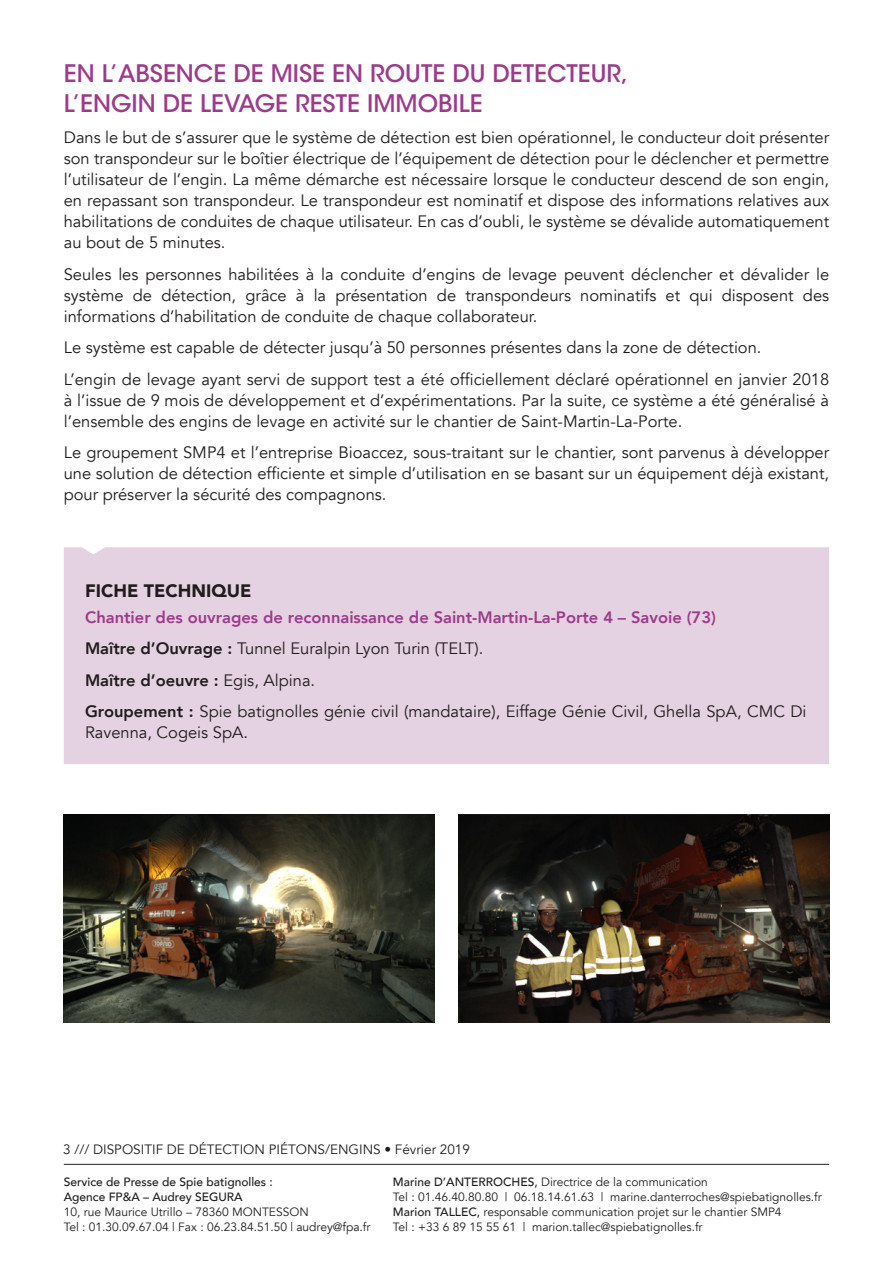
<style>
.page{position:relative;width:893px;height:1263px;background:#fff}
.page>*{position:absolute;margin:0;border:0;box-sizing:border-box;transform-origin:0 0}
.t1{font:500 24px/30px "ITC Avant Garde Std";color:#9e3a8a}
.t2{font:900 18px "Avenir";color:#201c1d}
.t3{font:16.5px/21px "Avenir";color:#201c1d;text-align:justify}
.t4{font:13.5px "Avenir";color:#201c1d}
.t5{font:12px/15px "Avenir";color:#201c1d}
.t6{font:500 12px/15px "Avenir";color:#201c1d}
.s1{font-weight:800;color:#9e3a8a}
.s2{font-weight:800}
.s3{font-weight:500}
</style>
<div class="page">
<hr style="left:64px;top:1164px;width:765px;height:1px;background:#231f20">
<div style="left:64px;top:547px;width:765px;height:217px;background:#e4d1e1"></div>
<img style="left:64px;top:814px;width:371px;height:209px">
<img style="left:458px;top:814px;width:371px;height:209px">
<p class="t1" style="left:64px;top:58px;width:566px">EN L’ABSENCE DE MISE EN ROUTE DU DETECTEUR,<br>L’ENGIN DE LEVAGE RESTE IMMOBILE</p>
<p class="t3" style="left:64px;top:127px;width:767px">Dans le but de s’assurer que le système de détection est bien opérationnel, le conducteur doit présenter son transpondeur sur le boîtier électrique de l’équipement de détection pour le déclencher et permettre l’utilisateur de l’engin. La même démarche est nécessaire lorsque le conducteur descend de son engin, en repassant son transpondeur. Le transpondeur est nominatif et dispose des informations relatives aux habilitations de conduites de chaque utilisateur. En cas d’oubli, le système se dévalide automatiquement au bout de 5 minutes.</p>
<p class="t3" style="left:64px;top:264px;width:767px">Seules les personnes habilitées à la conduite d’engins de levage peuvent déclencher et dévalider le système de détection, grâce à la présentation de transpondeurs nominatifs et qui disposent des informations d’habilitation de conduite de chaque collaborateur.</p>
<p class="t3" style="left:64px;top:337px;width:699px">Le système est capable de détecter jusqu’à 50 personnes présentes dans la zone de détection.</p>
<p class="t3" style="left:64px;top:369px;width:767px">L’engin de levage ayant servi de support test a été officiellement déclaré opérationnel en janvier 2018 à l’issue de 9 mois de développement et d’expérimentations. Par la suite, ce système a été généralisé à l’ensemble des engins de levage en activité sur le chantier de Saint-Martin-La-Porte.</p>
<p class="t3" style="left:64px;top:442px;width:767px">Le groupement SMP4 et l’entreprise Bioaccez, sous-traitant sur le chantier, sont parvenus à développer une solution de détection efficiente et simple d’utilisation en se basant sur un équipement déjà existant, pour préserver la sécurité des compagnons.</p>
<p class="t2" style="left:85px;top:576px;width:168px">FICHE TECHNIQUE</p>
<p class="t3" style="left:85px;top:601px;width:723px;line-height:31.5px;text-align:left"><span class="s1">Chantier des ouvrages de reconnaissance de Saint-Martin-La-Porte 4 – Savoie (73)<br></span><span class="s2">Maître d’Ouvrage :</span> Tunnel Euralpin Lyon Turin (TELT).<br><span class="s2">Maître d’oeuvre :</span> Egis, Alpina.<br><span class="s2">Groupement :</span> Spie batignolles génie civil (mandataire), Eiffage Génie Civil, Ghella SpA, CMC Di</p>
<p class="t3" style="left:85px;top:722px;width:164px">Ravenna, Cogeis SpA.</p>
<p class="t4" style="left:63px;top:1141px;width:408px">3 /// DISPOSITIF DE DÉTECTION PIÉTONS/ENGINS • Février 2019</p>
<p class="t6" style="left:64px;top:1174px;width:211px">Service de Presse de Spie batignolles :<br>Agence FP&amp;A – Audrey SEGURA</p>
<p class="t5" style="left:64px;top:1204px;width:308px">10, rue Maurice Utrillo – 78360 MONTESSON<br>Tel : 01.30.09.67.04 | Fax : 06.23.84.51.50 | audrey@fpa.fr</p>
<p class="t5" style="left:393px;top:1174px;width:430px"><span class="s3">Marine D’ANTERROCHES,</span> Directrice de la communication<br>Tel : 01.46.40.80.80 | 06.18.14.61.63 | marine.danterroches@spiebatignolles.fr <span class="s3">Marion TALLEC,</span> responsable communication projet sur le chantier SMP4<br>Tel : +33 6 89 15 55 61 | marion.tallec@spiebatignolles.fr</p>
</div>
